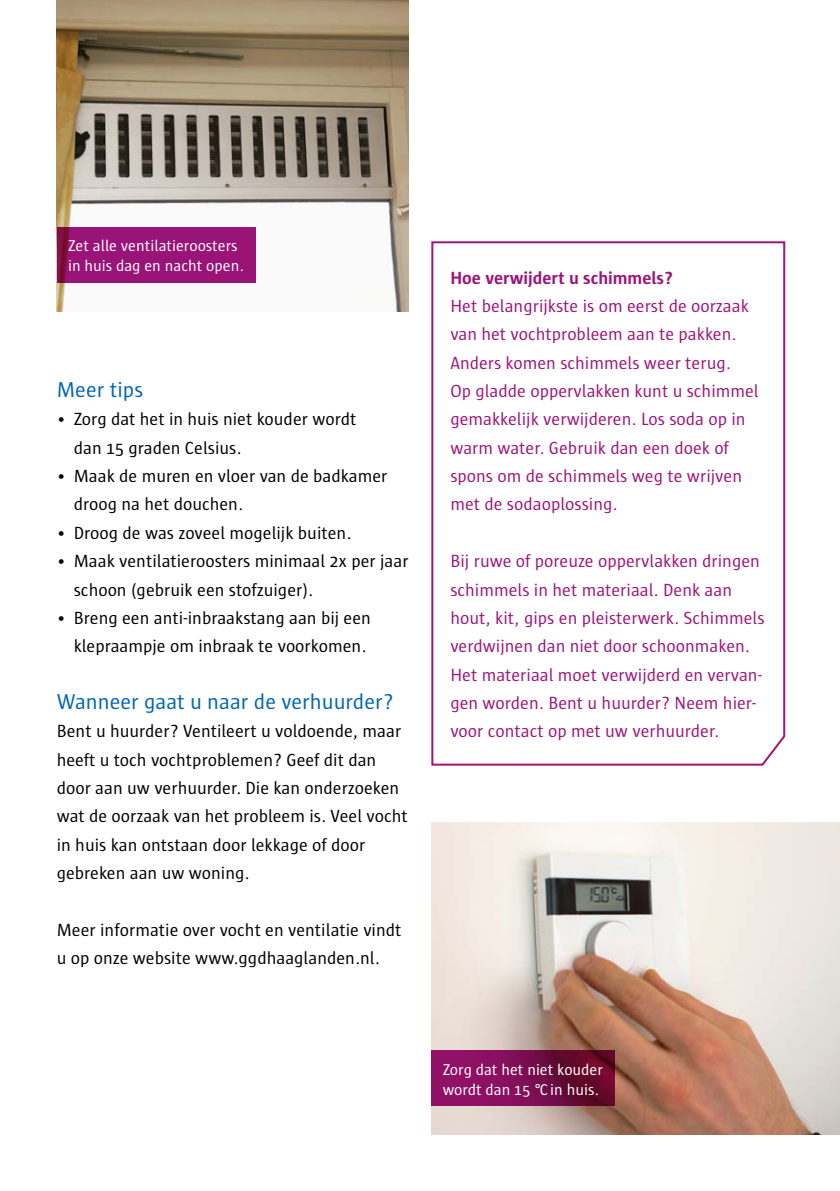
<style>
.page{position:relative;width:840px;height:1191px;background:#fff}
.page>*{position:absolute;margin:0;border:0;box-sizing:border-box;transform-origin:0 0}
.t1{font:22px "Sun";color:#0067b2}
.t2{font:18px/28.4px "Sun";color:#000}
.t3{font:18px/28.4px "Sun";color:#9e147a}
.t4{font:700 18px "Sun";color:#9e147a}
.t5{font:16px/20px "Sun";color:#fff}
</style>
<div class="page">
<img style="left:57px;top:0;width:351px;height:312px">
<img style="left:431px;top:822px;width:408px;height:312px">
<div style="left:57px;top:227px;width:198px;height:55px;background:#9e147a"></div>
<svg style="left:431px;top:1050px;width:183px;height:56px;background:#7a0d4b"></svg>
<svg style="left:431px;top:241px;width:354px;height:525px"></svg>
<p class="t5" style="left:68px;top:235px;width:177px">Zet alle ventilatieroosters in huis dag en nacht open.</p>
<p class="t1" style="left:57px;top:378px;width:88px">Meer tips</p>
<p class="t2" style="left:74px;top:405px;width:284px;text-indent:-17px">• Zorg dat het in huis niet kouder wordt dan 15 graden Celsius.</p>
<p class="t2" style="left:74px;top:462px;width:315px;text-indent:-17px">• Maak de muren en vloer van de badkamer droog na het douchen.</p>
<p class="t2" style="left:57px;top:518px;width:296px">• Droog de was zoveel mogelijk buiten.</p>
<p class="t2" style="left:74px;top:547px;width:336px;text-indent:-17px">• Maak ventilatieroosters minimaal 2x per jaar schoon (gebruik een stofzuiger).</p>
<p class="t2" style="left:57px;top:604px;width:315px;text-align:right">• Breng een anti-inbraakstang aan bij een klepraampje om inbraak te voorkomen.</p>
<p class="t1" style="left:57px;top:690px;width:338px">Wanneer gaat u naar de verhuurder?</p>
<p class="t2" style="left:57px;top:717px;width:352px">Bent u huurder? Ventileert u voldoende, maar heeft u toch vochtproblemen? Geef dit dan door aan uw verhuurder. Die kan onderzoeken wat de oorzaak van het probleem is. Veel vocht in huis kan ontstaan door lekkage of door gebreken aan uw woning.</p>
<p class="t2" style="left:57px;top:915px;width:346px">Meer informatie over vocht en ventilatie vindt u op onze website www.ggdhaaglanden.nl.</p>
<p class="t4" style="left:450px;top:268px;width:224px">Hoe verwijdert u schimmels?</p>
<p class="t3" style="left:450px;top:292px;width:310px">Het belangrijkste is om eerst de oorzaak van het vochtprobleem aan te pakken.<br>Anders komen schimmels weer terug.<br>Op gladde oppervlakken kunt u schimmel gemakkelijk verwijderen. Los soda op in warm water. Gebruik dan een doek of spons om de schimmels weg te wrijven met de sodaoplossing.</p>
<p class="t3" style="left:450px;top:547px;width:315px">Bij ruwe of poreuze oppervlakken dringen schimmels in het materiaal. Denk aan hout, kit, gips en pleisterwerk. Schimmels verdwijnen dan niet door schoonmaken.<br>Het materiaal moet verwijderd en vervan&shy;gen worden. Bent u huurder? Neem hier&shy;voor contact op met uw verhuurder.</p>
<p class="t5" style="left:442px;top:1059px;width:162px">Zorg dat het niet kouder wordt dan 15 °C in huis.</p>
</div>
